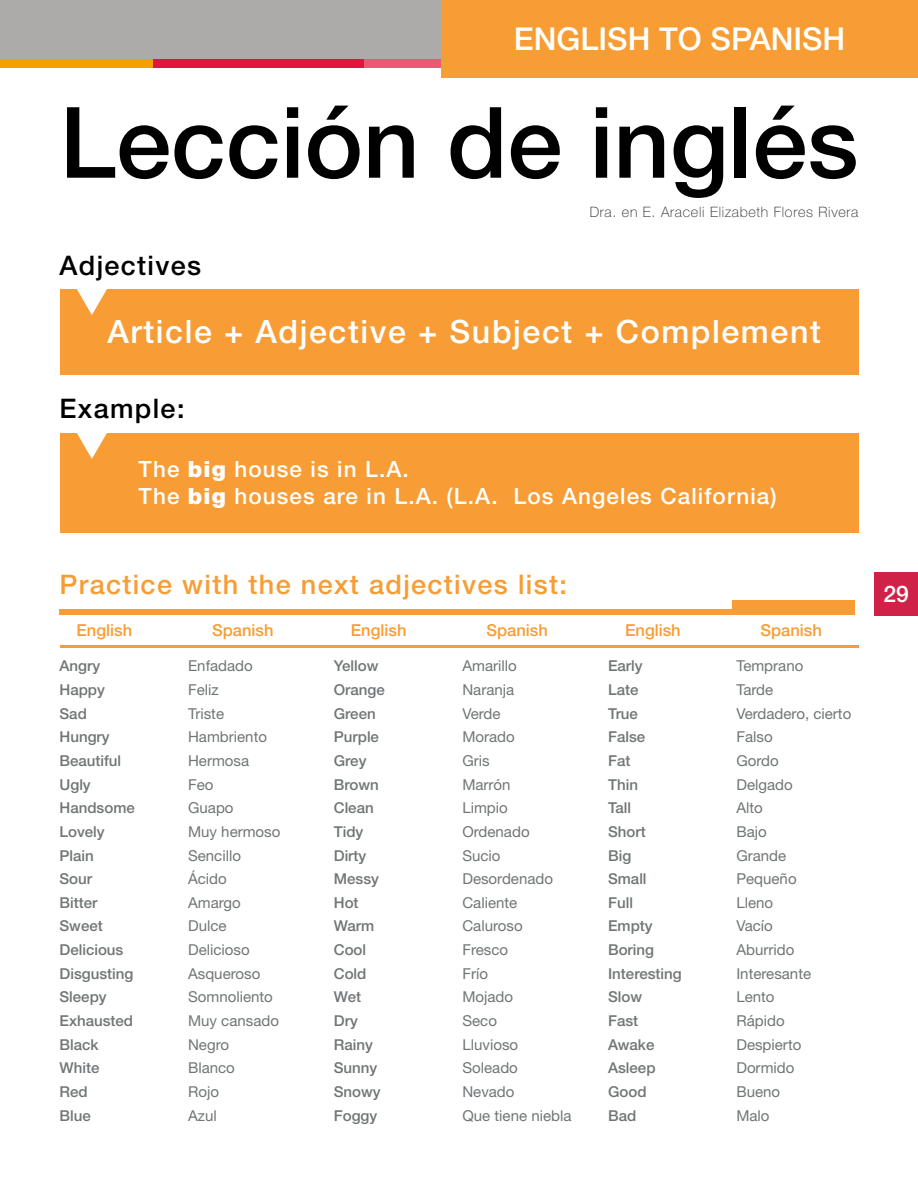
<style>
.page{position:relative;width:918px;height:1188px;background:#fff}
.page>*{position:absolute;margin:0;border:0;box-sizing:border-box;transform-origin:0 0}
.t1{font:500 98.7px "Helvetica Neue LT Std";color:#000001}
.t2{font:500 32.1px "Helvetica Neue LT Std";letter-spacing:.05em;color:#fff}
.t3{font:500 31.5px "Helvetica Neue LT Std";color:#fff}
.t4{font:500 27px "Helvetica Neue LT Std";letter-spacing:.05em;color:#f89d34}
.t5{font:500 27px "Helvetica Neue LT Std";letter-spacing:.05em;color:#000001}
.t6{font:500 22.8px "Helvetica Neue LT Std";color:#fff}
.t7{font:500 22.5px "Helvetica Neue LT Std";letter-spacing:.05em;color:#fff}
.t8{font:500 16.5px "Helvetica Neue LT Std";color:#f89d34}
.t9{font:15px "Helvetica Neue LT Std";color:#717576}
.t10{font:500 15px "Helvetica Neue LT Std";color:#717576}
.t11{font:100 14.25px "Helvetica Neue LT Std";letter-spacing:.05em;color:#231f20}
.s1{font-weight:900}
</style>
<div class="page">
<div style="left:0;top:0;width:918px;height:60px;background:#acaba9"></div>
<div style="left:441px;top:0;width:477px;height:77px;background:#f89d34"></div>
<div style="left:60px;top:609px;width:795px;height:6px;background:#f89d34"></div>
<div style="left:733px;top:600px;width:122px;height:10px;background:#f89d34"></div>
<hr style="left:60px;top:645px;width:798px;height:3px;background:#f89d34">
<div style="left:60px;top:289px;width:798px;height:85px;background:#f89d35"></div>
<div style="left:60px;top:433px;width:798px;height:99px;background:#f89d35"></div>
<svg style="left:77px;top:289px;width:30px;height:26px"></svg>
<svg style="left:77px;top:433px;width:30px;height:26px"></svg>
<div style="left:0;top:60px;width:153px;height:8px;background:#f59e00"></div>
<div style="left:153px;top:60px;width:212px;height:8px;background:#e0173d"></div>
<div style="left:365px;top:60px;width:76px;height:8px;background:#eb5973"></div>
<div style="left:874px;top:572px;width:44px;height:44px;background:#d02248"></div>
<p class="t3" style="left:514px;top:20px;width:333px">ENGLISH TO SPANISH</p>
<p class="t1" style="left:60px;top:84px;width:800px">Lección de inglés</p>
<p class="t5" style="left:60px;top:249px;width:143px">Adjectives</p>
<p class="t11" style="left:590px;top:204px;width:270px">Dra. en E. Araceli Elizabeth Flores Rivera</p>
<p class="t2" style="left:108px;top:313px;width:715px">Article + Adjective + Subject + Complement</p>
<p class="t5" style="left:60px;top:392px;width:126px">Example:</p>
<p class="t7" style="left:139px;top:456px;width:272px">The <span class="s1">big</span> house is in L.A.</p>
<p class="t7" style="left:139px;top:483px;width:640px">The <span class="s1">big</span> houses are in L.A. (L.A. Los Angeles California)</p>
<p class="t4" style="left:60px;top:568px;width:509px">Practice with the next adjectives list:</p>
<p class="t8" style="left:77px;top:620px;width:57px">English</p>
<p class="t8" style="left:212px;top:620px;width:63px">Spanish</p>
<p class="t8" style="left:351px;top:620px;width:57px">English</p>
<p class="t8" style="left:486px;top:620px;width:63px">Spanish</p>
<p class="t8" style="left:625px;top:620px;width:57px">English</p>
<p class="t8" style="left:760px;top:620px;width:63px">Spanish</p>
<p class="t10" style="left:60px;top:657px;width:42px">Angry</p>
<p class="t10" style="left:60px;top:681px;width:47px">Happy</p>
<p class="t10" style="left:60px;top:704px;width:29px">Sad</p>
<p class="t10" style="left:60px;top:728px;width:52px">Hungry</p>
<p class="t10" style="left:60px;top:752px;width:63px">Beautiful</p>
<p class="t10" style="left:60px;top:775px;width:33px">Ugly</p>
<p class="t10" style="left:60px;top:799px;width:77px">Handsome</p>
<p class="t10" style="left:60px;top:823px;width:47px">Lovely</p>
<p class="t10" style="left:60px;top:846px;width:36px">Plain</p>
<p class="t10" style="left:60px;top:870px;width:34px">Sour</p>
<p class="t10" style="left:60px;top:894px;width:39px">Bitter</p>
<p class="t10" style="left:60px;top:917px;width:45px">Sweet</p>
<p class="t10" style="left:60px;top:941px;width:65px">Delicious</p>
<p class="t10" style="left:60px;top:964px;width:75px">Disgusting</p>
<p class="t10" style="left:60px;top:988px;width:49px">Sleepy</p>
<p class="t10" style="left:60px;top:1012px;width:75px">Exhausted</p>
<p class="t10" style="left:60px;top:1035px;width:41px">Black</p>
<p class="t10" style="left:60px;top:1059px;width:41px">White</p>
<p class="t10" style="left:60px;top:1083px;width:30px">Red</p>
<p class="t10" style="left:60px;top:1106px;width:33px">Blue</p>
<p class="t9" style="left:188px;top:657px;width:66px">Enfadado</p>
<p class="t9" style="left:188px;top:681px;width:32px">Feliz</p>
<p class="t9" style="left:188px;top:704px;width:37px">Triste</p>
<p class="t9" style="left:188px;top:728px;width:80px">Hambriento</p>
<p class="t9" style="left:188px;top:752px;width:63px">Hermosa</p>
<p class="t9" style="left:188px;top:775px;width:27px">Feo</p>
<p class="t9" style="left:188px;top:799px;width:47px">Guapo</p>
<p class="t9" style="left:188px;top:823px;width:94px">Muy hermoso</p>
<p class="t9" style="left:188px;top:846px;width:55px">Sencillo</p>
<p class="t9" style="left:188px;top:870px;width:40px">Ácido</p>
<p class="t9" style="left:188px;top:894px;width:54px">Amargo</p>
<p class="t9" style="left:188px;top:917px;width:40px">Dulce</p>
<p class="t9" style="left:188px;top:941px;width:63px">Delicioso</p>
<p class="t9" style="left:188px;top:964px;width:74px">Asqueroso</p>
<p class="t9" style="left:188px;top:988px;width:86px">Somnoliento</p>
<p class="t9" style="left:188px;top:1012px;width:92px">Muy cansado</p>
<p class="t9" style="left:188px;top:1035px;width:43px">Negro</p>
<p class="t9" style="left:188px;top:1059px;width:48px">Blanco</p>
<p class="t9" style="left:188px;top:1083px;width:32px">Rojo</p>
<p class="t9" style="left:188px;top:1106px;width:30px">Azul</p>
<p class="t10" style="left:334px;top:657px;width:46px">Yellow</p>
<p class="t10" style="left:334px;top:681px;width:53px">Orange</p>
<p class="t10" style="left:334px;top:704px;width:43px">Green</p>
<p class="t10" style="left:334px;top:728px;width:47px">Purple</p>
<p class="t10" style="left:334px;top:752px;width:34px">Grey</p>
<p class="t10" style="left:334px;top:775px;width:46px">Brown</p>
<p class="t10" style="left:334px;top:799px;width:41px">Clean</p>
<p class="t10" style="left:334px;top:823px;width:31px">Tidy</p>
<p class="t10" style="left:334px;top:846px;width:34px">Dirty</p>
<p class="t10" style="left:334px;top:870px;width:47px">Messy</p>
<p class="t10" style="left:334px;top:894px;width:26px">Hot</p>
<p class="t10" style="left:334px;top:917px;width:42px">Warm</p>
<p class="t10" style="left:334px;top:941px;width:34px">Cool</p>
<p class="t10" style="left:334px;top:964px;width:34px">Cold</p>
<p class="t10" style="left:334px;top:988px;width:29px">Wet</p>
<p class="t10" style="left:334px;top:1012px;width:26px">Dry</p>
<p class="t10" style="left:334px;top:1035px;width:41px">Rainy</p>
<p class="t10" style="left:334px;top:1059px;width:45px">Sunny</p>
<p class="t10" style="left:334px;top:1083px;width:48px">Snowy</p>
<p class="t10" style="left:334px;top:1106px;width:45px">Foggy</p>
<p class="t9" style="left:462px;top:657px;width:56px">Amarillo</p>
<p class="t9" style="left:462px;top:681px;width:53px">Naranja</p>
<p class="t9" style="left:462px;top:704px;width:40px">Verde</p>
<p class="t9" style="left:462px;top:728px;width:54px">Morado</p>
<p class="t9" style="left:462px;top:752px;width:29px">Gris</p>
<p class="t9" style="left:462px;top:775px;width:50px">Marrón</p>
<p class="t9" style="left:462px;top:799px;width:47px">Limpio</p>
<p class="t9" style="left:462px;top:823px;width:69px">Ordenado</p>
<p class="t9" style="left:462px;top:846px;width:40px">Sucio</p>
<p class="t9" style="left:462px;top:870px;width:92px">Desordenado</p>
<p class="t9" style="left:462px;top:894px;width:56px">Caliente</p>
<p class="t9" style="left:462px;top:917px;width:62px">Caluroso</p>
<p class="t9" style="left:462px;top:941px;width:47px">Fresco</p>
<p class="t9" style="left:462px;top:964px;width:27px">Frío</p>
<p class="t9" style="left:462px;top:988px;width:52px">Mojado</p>
<p class="t9" style="left:462px;top:1012px;width:36px">Seco</p>
<p class="t9" style="left:462px;top:1035px;width:57px">Lluvioso</p>
<p class="t9" style="left:462px;top:1059px;width:57px">Soleado</p>
<p class="t9" style="left:462px;top:1083px;width:54px">Nevado</p>
<p class="t9" style="left:462px;top:1106px;width:111px">Que tiene niebla</p>
<p class="t10" style="left:608px;top:657px;width:36px">Early</p>
<p class="t10" style="left:608px;top:681px;width:32px">Late</p>
<p class="t10" style="left:608px;top:704px;width:31px">True</p>
<p class="t10" style="left:608px;top:728px;width:39px">False</p>
<p class="t10" style="left:608px;top:752px;width:24px">Fat</p>
<p class="t10" style="left:608px;top:775px;width:31px">Thin</p>
<p class="t10" style="left:608px;top:799px;width:25px">Tall</p>
<p class="t10" style="left:608px;top:823px;width:39px">Short</p>
<p class="t10" style="left:608px;top:846px;width:25px">Big</p>
<p class="t10" style="left:608px;top:870px;width:40px">Small</p>
<p class="t10" style="left:608px;top:894px;width:26px">Full</p>
<p class="t10" style="left:608px;top:917px;width:46px">Empty</p>
<p class="t10" style="left:608px;top:941px;width:48px">Boring</p>
<p class="t10" style="left:608px;top:964px;width:75px">Interesting</p>
<p class="t10" style="left:608px;top:988px;width:36px">Slow</p>
<p class="t10" style="left:608px;top:1012px;width:32px">Fast</p>
<p class="t10" style="left:608px;top:1035px;width:48px">Awake</p>
<p class="t10" style="left:608px;top:1059px;width:49px">Asleep</p>
<p class="t10" style="left:608px;top:1083px;width:40px">Good</p>
<p class="t10" style="left:608px;top:1106px;width:30px">Bad</p>
<p class="t9" style="left:736px;top:657px;width:68px">Temprano</p>
<p class="t9" style="left:736px;top:681px;width:38px">Tarde</p>
<p class="t9" style="left:736px;top:704px;width:116px">Verdadero, cierto</p>
<p class="t9" style="left:736px;top:728px;width:38px">Falso</p>
<p class="t9" style="left:736px;top:752px;width:44px">Gordo</p>
<p class="t9" style="left:736px;top:775px;width:58px">Delgado</p>
<p class="t9" style="left:736px;top:799px;width:28px">Alto</p>
<p class="t9" style="left:736px;top:823px;width:32px">Bajo</p>
<p class="t9" style="left:736px;top:846px;width:51px">Grande</p>
<p class="t9" style="left:736px;top:870px;width:62px">Pequeño</p>
<p class="t9" style="left:736px;top:894px;width:38px">Lleno</p>
<p class="t9" style="left:736px;top:917px;width:38px">Vacío</p>
<p class="t9" style="left:736px;top:941px;width:60px">Aburrido</p>
<p class="t9" style="left:736px;top:964px;width:76px">Interesante</p>
<p class="t9" style="left:736px;top:988px;width:40px">Lento</p>
<p class="t9" style="left:736px;top:1012px;width:50px">Rápido</p>
<p class="t9" style="left:736px;top:1035px;width:67px">Despierto</p>
<p class="t9" style="left:736px;top:1059px;width:60px">Dormido</p>
<p class="t9" style="left:736px;top:1083px;width:45px">Bueno</p>
<p class="t9" style="left:736px;top:1106px;width:35px">Malo</p>
<p class="t6" style="left:883px;top:580px;width:27px">29</p>
</div>
